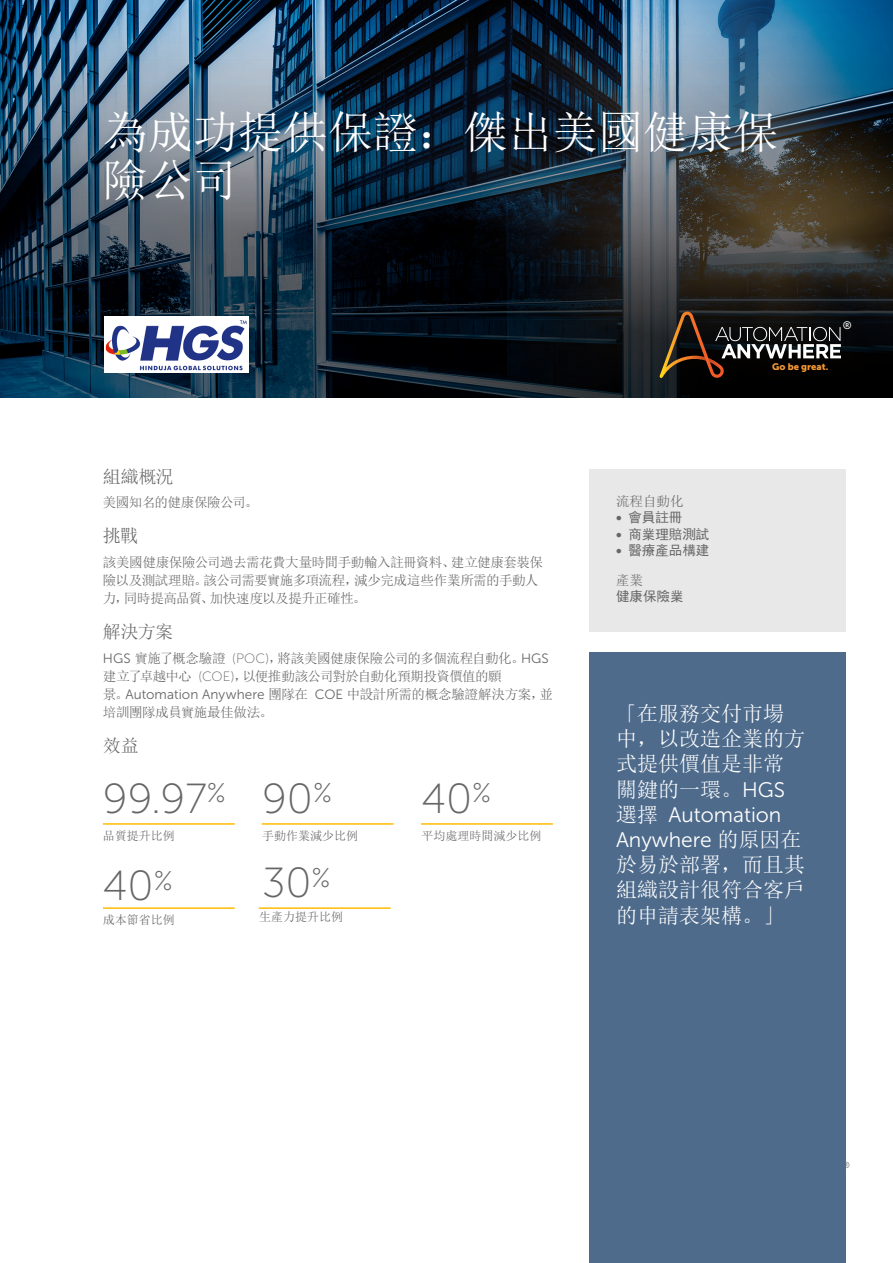
<style>
.page{position:relative;width:893px;height:1263px;background:#fff}
.page>*{position:absolute;margin:0;border:0;box-sizing:border-box;transform-origin:0 0}
.t1{font:45px/48px "Sim Sun";color:#fff}
.t2{font:42px "Museo Sans 100";color:#666}
.Quote__Text{font:21px/25.2px "Sim Sun";color:#fff}
.Paragraph_Style_1{font:18px "Sim Sun";letter-spacing:-.03em;color:#666}
.Paragraph_Style_1-2{font:13.5px/18px "Sim Sun";letter-spacing:-.035em;color:#666}
.Snap__Text{font:13.5px "Sim Hei";color:#666}
.Snap__Header{font:13.5px "Sim Sun";color:#666}
.t3{font:12px "Sim Sun";color:#666}
.t4{font:10.95px "Museo Sans 500";color:#fff}
.t5{font:9.45px "Museo Sans 900";color:#f79936}
.t6{font:8.7px "Museo Sans 500";color:#808285}
.s1{font-family:"Museo Sans 300"}
.s2{font-family:"Museo Sans 100"}
.s3{font-family:"Museo Sans 700"}
</style>
<div class="page">
<img style="left:0;top:1px;width:893px;height:396px">
<div style="left:589px;top:469px;width:256px;height:162px;background:#e8e8e8"></div>
<div style="left:589px;top:652px;width:256px;height:611px;background:#4e6b8c"></div>
<hr style="left:103px;top:823px;width:132px;height:2px;background:#ffbc03">
<hr style="left:103px;top:907px;width:132px;height:2px;background:#ffbc03">
<hr style="left:262px;top:823px;width:132px;height:2px;background:#ffbc03">
<hr style="left:259px;top:907px;width:132px;height:2px;background:#ffbc03">
<hr style="left:421px;top:823px;width:132px;height:2px;background:#ffbc03">
<img style="left:105px;top:317px;width:144px;height:56px">
<svg style="left:659px;top:311px;width:182px;height:67px;background:#312c27"></svg>
<p class="t1" style="left:103px;top:108px;width:677px">為成功提供保證：傑出美國健康保險公司</p>
<p class="Paragraph_Style_1" style="left:103px;top:467px;width:72px">組織概況</p>
<p class="Paragraph_Style_1-2" style="left:103px;top:493px;width:157px">美國知名的健康保險公司。</p>
<p class="Paragraph_Style_1" style="left:103px;top:527px;width:37px">挑戰</p>
<p class="Paragraph_Style_1-2" style="left:103px;top:553px;width:442px">該美國健康保險公司過去需花費大量時間手動輸入註冊資料、建立健康套裝保險以及測試理賠。該公司需要實施多項流程，減少完成這些作業所需的手動人力，同時提高品質、加快速度以及提升正確性。</p>
<p class="Paragraph_Style_1" style="left:103px;top:623px;width:72px">解決方案</p>
<p class="Paragraph_Style_1-2" style="left:103px;top:649px;width:451px"><span class="s1">HGS</span> 實施了概念驗證 <span class="s2">(POC)</span>，將該美國健康保險公司的多個流程自動化。<span class="s1">HGS</span>建立了卓越中心 <span class="s2">(COE)</span>，以便推動該公司對於自動化預期投資價值的願<br>景。<span class="s1">Automation Anywhere</span> 團隊在 <span class="s1">COE</span> 中設計所需的概念驗證解決方案，並培訓團隊成員實施最佳做法。</p>
<p class="Paragraph_Style_1" style="left:103px;top:737px;width:37px">效益</p>
<p class="t2" style="left:103px;top:776px;width:124px">99.97<sup>%</sup></p>
<p class="t2" style="left:262px;top:776px;width:71px">90<sup>%</sup></p>
<p class="t2" style="left:421px;top:776px;width:71px">40<sup>%</sup></p>
<p class="t3" style="left:103px;top:830px;width:73px">品質提升比例</p>
<p class="t3" style="left:262px;top:830px;width:97px">手動作業減少比例</p>
<p class="t3" style="left:421px;top:830px;width:121px">平均處理時間減少比例</p>
<p class="t2" style="left:103px;top:863px;width:71px">40<sup>%</sup></p>
<p class="t2" style="left:262px;top:860px;width:70px">30<sup>%</sup></p>
<p class="t3" style="left:103px;top:914px;width:73px">成本節省比例</p>
<p class="t3" style="left:259px;top:911px;width:85px">生產力提升比例</p>
<p class="t5" style="left:772px;top:361px;width:58px">Go be great.</p>
<p class="t4" style="left:843px;top:319px;width:10px">®</p>
<p class="Snap__Header" style="left:616px;top:494px;width:69px">流程自動化</p>
<p class="Snap__Text" style="left:616px;top:511px;width:68px"><span class="s3">•</span> 會員註冊</p>
<p class="Snap__Text" style="left:616px;top:527px;width:95px"><span class="s3">•</span> 商業理賠測試</p>
<p class="Snap__Text" style="left:616px;top:543px;width:95px"><span class="s3">•</span> 醫療產品構建</p>
<p class="Snap__Header" style="left:616px;top:573px;width:28px">產業</p>
<p class="Snap__Text" style="left:616px;top:589px;width:69px">健康保險業</p>
<p class="Quote__Text" style="left:616px;top:701px;width:191px">「在服務交付市場中，以改造企業的方式提供價值是非常關鍵的一環。<span class="s1">HGS</span>選擇 <span class="s1">Automation<br>Anywhere</span> 的原因在於易於部署，而且其組織設計很符合客戶的申請表架構。」</p>
<p class="t6" style="left:843px;top:1161px;width:9px">®</p>
</div>
